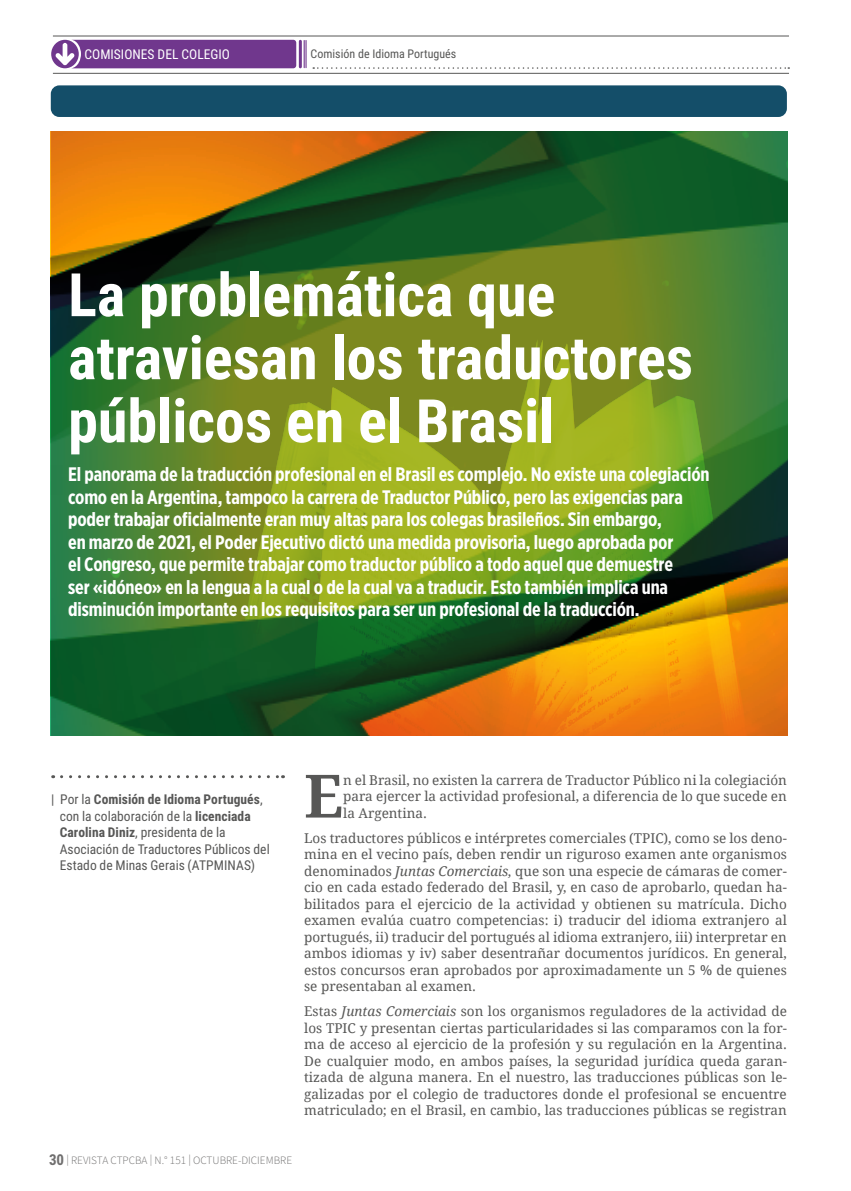
<style>
.page{position:relative;width:851px;height:1191px;background:#fff}
.page>*{position:absolute;margin:0;border:0;box-sizing:border-box;transform-origin:0 0}
.t1{font:700 60px/63px "Roboto Condensed";color:#fff}
.t2{font:700 59.7px "Droid Serif";color:#575756}
.t3{font:700 19.5px/22.5px "Gotham X Narrow";letter-spacing:-.01em;color:#fff}
.t4{font:700 15px "Roboto Condensed";color:#706f6f}
.t5{font:13.5px/16.5px "Droid Serif";color:#575756;text-align:justify}
.t6{font:13.5px/16.5px "Roboto Condensed";color:#575756}
.t7{font:13.5px "Roboto Condensed";color:#fff}
.t8{font:12px "Roboto Condensed";color:#575756}
.t9{font:11.25px "Source Sans Variable";color:#706f6f}
.s1{font-weight:700}
.s2{font-style:italic}
</style>
<div class="page">
<img style="left:52px;top:132px;width:735px;height:604px">
<svg style="left:61px;top:775px;width:222px;height:3px"></svg>
<svg style="left:313px;top:67px;width:476px;height:2px"></svg>
<hr style="left:53px;top:73px;width:735px;height:1px;background:#575756">
<hr style="left:53px;top:36px;width:735px;height:1px;background:#575756">
<div style="left:51px;top:40px;width:245px;height:28px;background:#70378d"></div>
<hr style="left:303px;top:40px;width:2px;height:28px;background:#70378d">
<svg style="left:305px;top:40px;width:1px;height:28px"></svg>
<hr style="left:299px;top:41px;width:3px;height:26px;background:#70378d">
<div style="left:51px;top:85px;width:735px;height:32px;background:#144e69;border-radius:9px"></div>
<p class="t7" style="left:85px;top:45px;width:147px">COMISIONES DEL COLEGIO</p>
<p class="t8" style="left:310px;top:45px;width:147px">Comisión de Idioma Portugués</p>
<h1 class="t1" style="left:68px;top:261px;width:626px">La problemática que atraviesan los traductores públicos en el Brasil</h1>
<p class="t3" style="left:68px;top:463px;width:642px">El panorama de la traducción profesional en el Brasil es complejo. No existe una colegiación como en la Argentina, tampoco la carrera de Traductor Público, pero las exigencias para poder trabajar oficialmente eran muy altas para los colegas brasileños. Sin embargo,<br>en marzo de 2021, el Poder Ejecutivo dictó una medida provisoria, luego aprobada por<br>el Congreso, que permite trabajar como traductor público a todo aquel que demuestre<br>ser «idóneo» en la lengua a la cual o de la cual va a traducir. Esto también implica una disminución importante en los requisitos para ser un profesional de la traducción.</p>
<p class="t6" style="left:60px;top:791px;width:211px;text-indent:-8px">| Por la <span class="s1">Comisión de Idioma Portugués</span>, con la colaboración de la <span class="s1">licenciada Carolina Diniz</span>, presidenta de la Asociación de Traductores Públicos del Estado de Minas Gerais (ATPMINAS)</p>
<h2 class="t2" style="left:304px;top:762px;width:41px">E</h2>
<p class="t5" style="left:343px;top:771px;width:445px">n el Brasil, no existen la carrera de Traductor Público ni la colegiación para ejercer la actividad profesional, a diferencia de lo que sucede en la Argentina.</p>
<p class="t5" style="left:304px;top:829px;width:484px">Los traductores públicos e intérpretes comerciales (TPIC), como se los deno&shy;mina en el vecino país, deben rendir un riguroso examen ante organismos denominados <span class="s2">Juntas Comerciais,</span> que son una especie de cámaras de comer&shy;cio en cada estado federado del Brasil, y, en caso de aprobarlo, quedan ha&shy;bilitados para el ejercicio de la actividad y obtienen su matrícula. Dicho examen evalúa cuatro competencias: i) traducir del idioma extranjero al portugués, ii) traducir del portugués al idioma extranjero, iii) interpretar en ambos idiomas y iv) saber desentrañar documentos jurídicos. En general, estos concursos eran aprobados por aproximadamente un 5 % de quienes se presentaban al examen.</p>
<p class="t5" style="left:304px;top:1003px;width:484px">Estas <span class="s2">Juntas Comerciais</span> son los organismos reguladores de la actividad de los TPIC y presentan ciertas particularidades si las comparamos con la for&shy;ma de acceso al ejercicio de la profesión y su regulación en la Argentina.<br>De cualquier modo, en ambos países, la seguridad jurídica queda garan&shy;tizada de alguna manera. En el nuestro, las traducciones públicas son le&shy;galizadas por el colegio de traductores donde el profesional se encuentre matriculado; en el Brasil, en cambio, las traducciones públicas se registran</p>
<p class="t4" style="left:49px;top:1148px;width:17px">30</p>
<p class="t9" style="left:66px;top:1153px;width:227px">| REVISTA CTPCBA | N.° 151 | OCTUBRE-DICIEMBRE</p>
</div>
